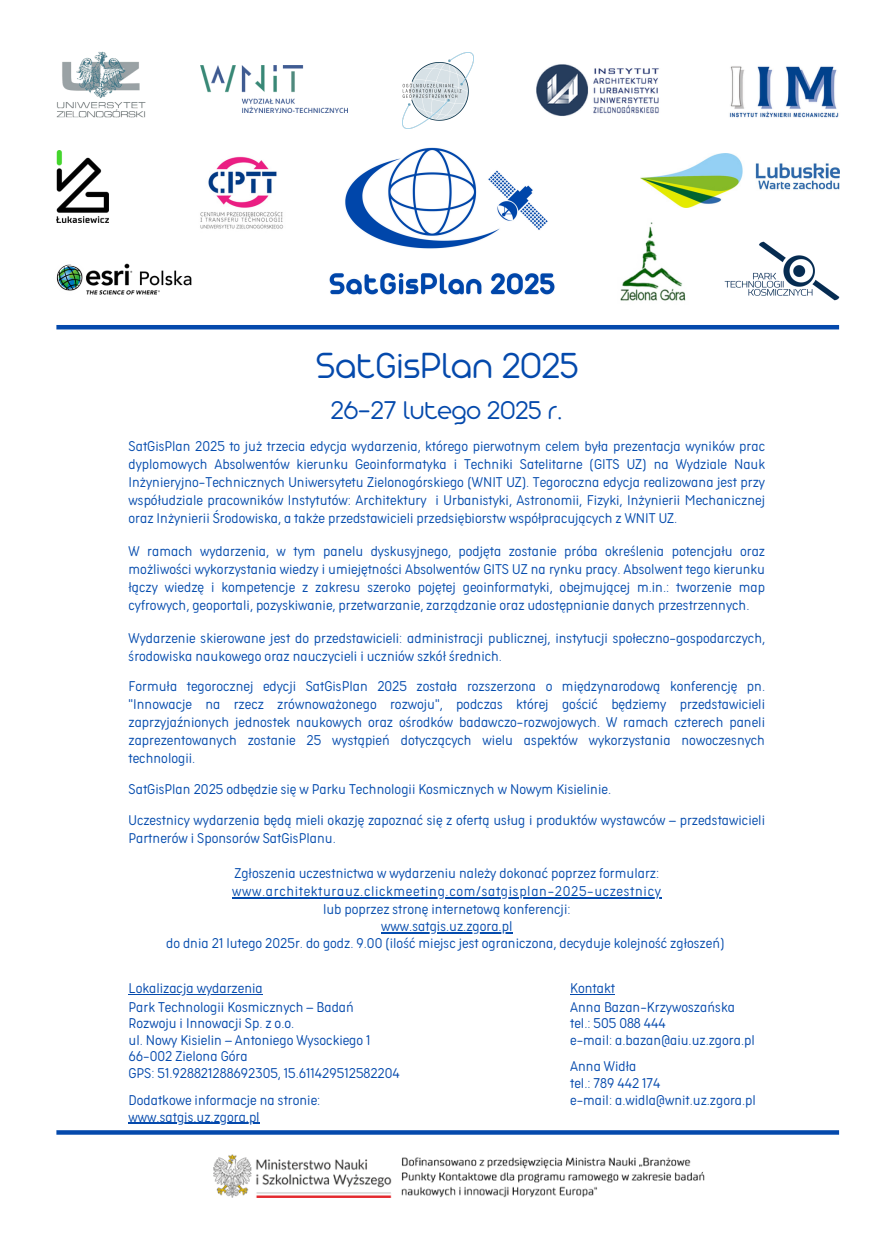
<style>
.page{position:relative;width:894px;height:1233px;background:#fff}
.page>*{position:absolute;margin:0;border:0;box-sizing:border-box;transform-origin:0 0}
.t1{font:300 39.3px "Arista Pro";color:#0449ac}
.t2{font:300 27.9px "Arista Pro";color:#0449ac}
.t3{font:300 15.45px/18px "Aristotelica Pro Cnd Txt";color:#044bad;text-align:justify}
.t4{font:300 15.45px/16.5px "Aristotelica Pro Cnd Txt";color:#0449ac}
.t5{font:300 15.45px "Aristotelica Pro Cnd Txt";letter-spacing:.04em;color:#044bad}
</style>
<div class="page">
<hr style="left:56px;top:325px;width:782px;height:4px;background:#0449ac">
<div style="left:56px;top:1130px;width:782px;height:5px;background:#0449ac"></div>
<img style="left:56px;top:263px;width:136px;height:32px">
<img style="left:402px;top:53px;width:71px;height:75px">
<img style="left:56px;top:150px;width:52px;height:72px">
<img style="left:200px;top:65px;width:148px;height:47px">
<img style="left:724px;top:241px;width:116px;height:60px">
<img style="left:200px;top:156px;width:84px;height:73px">
<img style="left:536px;top:64px;width:123px;height:52px">
<img style="left:729px;top:66px;width:110px;height:52px">
<img style="left:640px;top:153px;width:199px;height:54px">
<img style="left:329px;top:147px;width:226px;height:148px">
<img style="left:620px;top:222px;width:66px;height:79px">
<img style="left:213px;top:1155px;width:492px;height:43px">
<img style="left:56px;top:51px;width:90px;height:67px">
<hr style="left:128px;top:994px;width:135px;height:1px;background:#0449ac">
<hr style="left:232px;top:897px;width:429px;height:2px;background:#044bad">
<hr style="left:381px;top:932px;width:131px;height:1px;background:#044bad">
<hr style="left:570px;top:994px;width:45px;height:1px;background:#0449ac">
<hr style="left:128px;top:1123px;width:132px;height:1px;background:#0449ac">
<p class="t1" style="left:315px;top:353px;width:264px">SatGisPlan 2025</p>
<p class="t2" style="left:331px;top:401px;width:233px">26-27 lutego 2025 r.</p>
<p class="t3" style="left:128px;top:438px;width:638px">SatGisPlan 2025 to już trzecia edycja wydarzenia, którego pierwotnym celem była prezentacja wyników prac dyplomowych Absolwentów kierunku Geoinformatyka i Techniki Satelitarne (GITS UZ) na Wydziale Nauk Inżynieryjno-Technicznych Uniwersytetu Zielonogórskiego (WNIT UZ). Tegoroczna edycja realizowana jest przy współudziale pracowników Instytutów: Architektury i Urbanistyki, Astronomii, Fizyki, Inżynierii Mechanicznej oraz Inżynierii Środowiska, a także przedstawicieli przedsiębiorstw współpracujących z WNIT UZ.</p>
<p class="t3" style="left:128px;top:543px;width:638px">W ramach wydarzenia, w tym panelu dyskusyjnego, podjęta zostanie próba określenia potencjału oraz możliwości wykorzystania wiedzy i umiejętności Absolwentów GITS UZ na rynku pracy. Absolwent tego kierunku łączy wiedzę i kompetencje z zakresu szeroko pojętej geoinformatyki, obejmującej m.in.: tworzenie map cyfrowych, geoportali, pozyskiwanie, przetwarzanie, zarządzanie oraz udostępnianie danych przestrzennych.</p>
<p class="t3" style="left:128px;top:630px;width:638px">Wydarzenie skierowane jest do przedstawicieli: administracji publicznej, instytucji społeczno-gospodarczych, środowiska naukowego oraz nauczycieli i uczniów szkół średnich.</p>
<p class="t3" style="left:128px;top:678px;width:638px">Formuła tegorocznej edycji SatGisPlan 2025 została rozszerzona o międzynarodową konferencję pn. "Innowacje na rzecz zrównoważonego rozwoju", podczas której gościć będziemy przedstawicieli zaprzyjaźnionych jednostek naukowych oraz ośrodków badawczo-rozwojowych. W ramach czterech paneli zaprezentowanych zostanie 25 wystąpień dotyczących wielu aspektów wykorzystania nowoczesnych technologii.</p>
<p class="t3" style="left:128px;top:782px;width:484px">SatGisPlan 2025 odbędzie się w Parku Technologii Kosmicznych w Nowym Kisielinie.</p>
<p class="t3" style="left:128px;top:812px;width:638px">Uczestnicy wydarzenia będą mieli okazję zapoznać się z ofertą usług i produktów wystawców – przedstawicieli<br>Partnerów i Sponsorów SatGisPlanu.</p>
<p class="t3" style="left:234px;top:866px;width:426px">Zgłoszenia uczestnictwa w wydarzeniu należy dokonać poprzez formularz:</p>
<p class="t5" style="left:232px;top:886px;width:430px">www.architekturauz.clickmeeting.com/satgisplan-2025-uczestnicy</p>
<p class="t3" style="left:323px;top:902px;width:249px">lub poprzez stronę internetową konferencji:</p>
<p class="t3" style="left:381px;top:919px;width:133px">www.satgis.uz.zgora.pl</p>
<p class="t3" style="left:166px;top:935px;width:560px">do dnia 21 lutego 2025r. do godz. 9.00 (ilość miejsc jest ograniczona, decyduje kolejność zgłoszeń)</p>
<p class="t4" style="left:128px;top:981px;width:136px">Lokalizacja wydarzenia</p>
<p class="t4" style="left:128px;top:1000px;width:227px">Park Technologii Kosmicznych – Badań<br>Rozwoju i Innowacji Sp. z o.o.</p>
<p class="t4" style="left:128px;top:1033px;width:243px">ul. Nowy Kisielin – Antoniego Wysockiego 1</p>
<p class="t4" style="left:128px;top:1049px;width:121px">66-002 Zielona Góra</p>
<h1 class="t4" style="left:128px;top:1066px;width:273px">GPS: 51.928821288692305, 15.611429512582204</h1>
<p class="t4" style="left:570px;top:981px;width:46px">Kontakt</p>
<p class="t4" style="left:570px;top:1000px;width:166px">Anna Bazan-Krzywoszańska</p>
<p class="t4" style="left:570px;top:1016px;width:97px">tel.: 505 088 444</p>
<p class="t4" style="left:570px;top:1033px;width:186px">e-mail: a.bazan@aiu.uz.zgora.pl</p>
<p class="t4" style="left:570px;top:1059px;width:68px">Anna Widła</p>
<p class="t4" style="left:570px;top:1076px;width:92px">tel.: 789 442 174</p>
<p class="t4" style="left:128px;top:1093px;width:193px">Dodatkowe informacje na stronie:</p>
<p class="t4" style="left:570px;top:1093px;width:187px">e-mail: a.widla@wnit.uz.zgora.pl</p>
<p class="t4" style="left:128px;top:1110px;width:133px">www.satgis.uz.zgora.pl</p>
</div>
